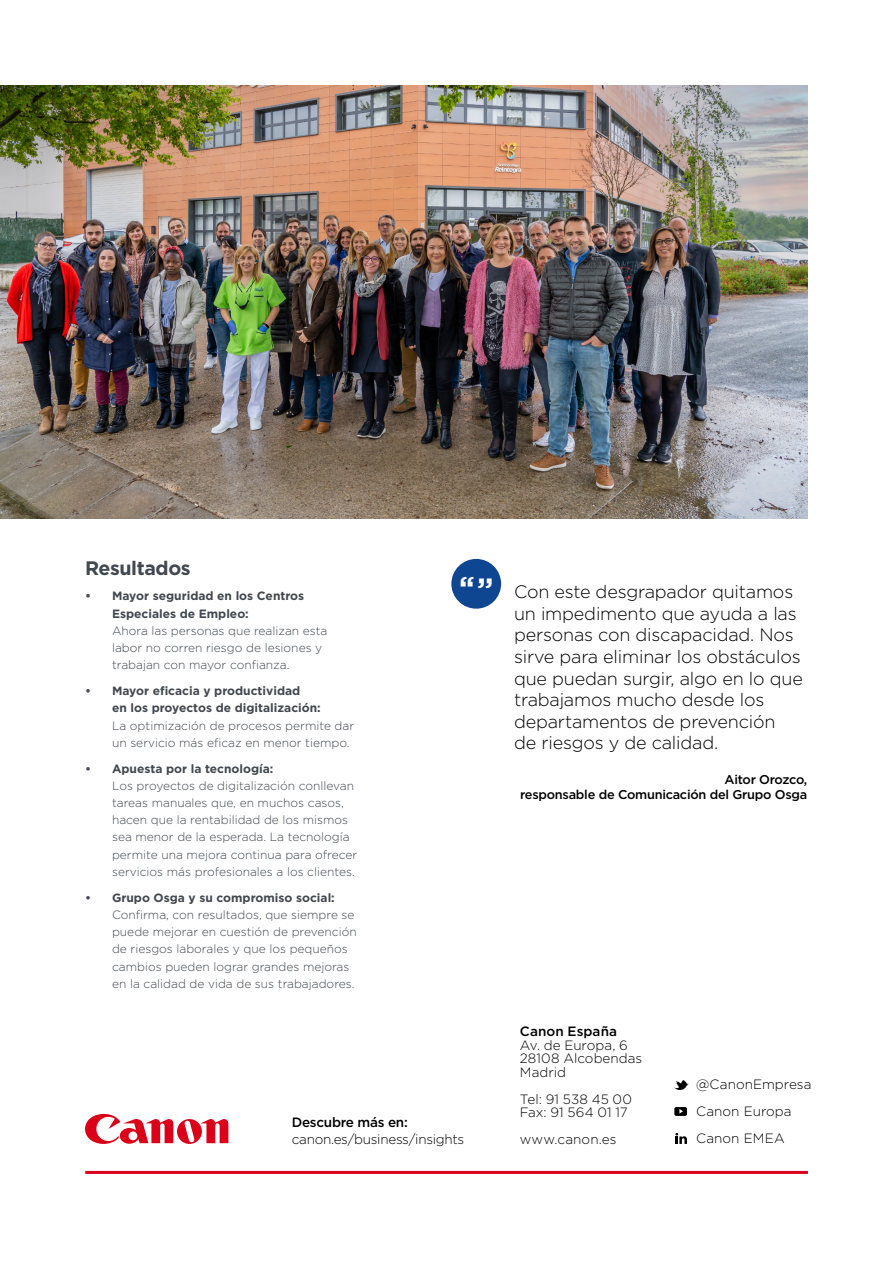
<style>
.page{position:relative;width:893px;height:1263px;background:#fff}
.page>*{position:absolute;margin:0;border:0;box-sizing:border-box;transform-origin:0 0}
.t1{font:700 30px "Gotham";color:#fff}
.t2{font:700 19.5px "Gotham";letter-spacing:-.02em;color:#41484f}
.t3{font:300 18px/21.6px "Gotham";letter-spacing:-.01em;color:#000}
.t4{font:300 13.5px/13.5px "Gotham";letter-spacing:.005em;color:#000}
.t5{font:300 13.5px "Gotham";letter-spacing:-.02em;color:#000}
.t6{font:500 13.5px "Gotham";letter-spacing:-.02em;color:#000}
.t7{font:500 13.5px "Gotham";letter-spacing:.005em;color:#000}
.t8{font:500 12.75px/15.3px "Gotham";letter-spacing:-.02em;color:#000;text-align:right}
.t9{font:300 12px/17.2px "Gotham";color:#41484f}
.t10{font:700 12px/17.2px "Gotham";color:#41484f}
</style>
<div class="page">
<svg style="left:674px;top:1080px;width:14px;height:10px"></svg>
<svg style="left:675px;top:1133px;width:12px;height:11px"></svg>
<svg style="left:674px;top:1107px;width:13px;height:9px"></svg>
<hr style="left:85px;top:1171px;width:723px;height:3px;background:#da001a">
<svg style="left:85px;top:1114px;width:143px;height:30px"></svg>
<div style="left:451px;top:559px;width:50px;height:50px;background:#0f4691;border-radius:50%"></div>
<img style="left:0;top:85px;width:808px;height:434px">
<h2 class="t2" style="left:85px;top:555px;width:107px">Resultados</h2>
<p class="t10" style="left:112px;top:587px;width:194px;text-indent:-27px">• Mayor seguridad en los Centros<br>Especiales de Empleo:</p>
<p class="t9" style="left:112px;top:621px;width:217px">Ahora las personas que realizan esta labor no corren riesgo de lesiones y trabajan con mayor confianza.</p>
<p class="t10" style="left:112px;top:682px;width:210px;text-indent:-27px">• Mayor eficacia y productividad<br>en los proyectos de digitalización:</p>
<p class="t9" style="left:112px;top:716px;width:244px">La optimización de procesos permite dar un servicio más eficaz en menor tiempo.</p>
<p class="t10" style="left:85px;top:759px;width:190px">• Apuesta por la tecnología:</p>
<p class="t9" style="left:112px;top:776px;width:247px">Los proyectos de digitalización conllevan tareas manuales que, en muchos casos, hacen que la rentabilidad de los mismos sea menor de la esperada. La tecnología permite una mejora continua para ofrecer servicios más profesionales a los clientes.</p>
<p class="t10" style="left:85px;top:889px;width:251px">• Grupo Osga y su compromiso social:</p>
<p class="t9" style="left:112px;top:906px;width:246px">Confirma, con resultados, que siempre se puede mejorar en cuestión de prevención de riesgos laborales y que los pequeños cambios pueden lograr grandes mejoras en la calidad de vida de sus trabajadores.</p>
<h1 class="t1" style="left:459px;top:568px;width:17px">‘‘</h1>
<h1 class="t1" style="left:493px;top:598px;width:18px;rotate:-180deg">‘‘</h1>
<p class="t6" style="left:292px;top:1113px;width:117px">Descubre más en:</p>
<p class="t5" style="left:292px;top:1131px;width:174px">canon.es/business/insights</p>
<p class="t3" style="left:514px;top:580px;width:290px">Con este desgrapador quitamos un impedimento que ayuda a las personas con discapacidad. Nos sirve para eliminar los obstáculos que puedan surgir, algo en lo que trabajamos mucho desde los departamentos de prevención<br>de riesgos y de calidad.</p>
<p class="t8" style="left:520px;top:771px;width:289px">Aitor Orozco,<br>responsable de Comunicación del Grupo Osga</p>
<p class="t7" style="left:520px;top:1022px;width:99px">Canon España</p>
<p class="t4" style="left:520px;top:1037px;width:124px">Av. de Europa, 6<br>28108 Alcobendas<br>Madrid</p>
<p class="t4" style="left:520px;top:1091px;width:114px">Tel: 91 538 45 00<br>Fax: 91 564 01 17</p>
<p class="t4" style="left:520px;top:1132px;width:98px">www.canon.es</p>
<p class="t4" style="left:696px;top:1070px;width:117px;line-height:26.8px">@CanonEmpresa<br>Canon Europa<br>Canon EMEA</p>
</div>
